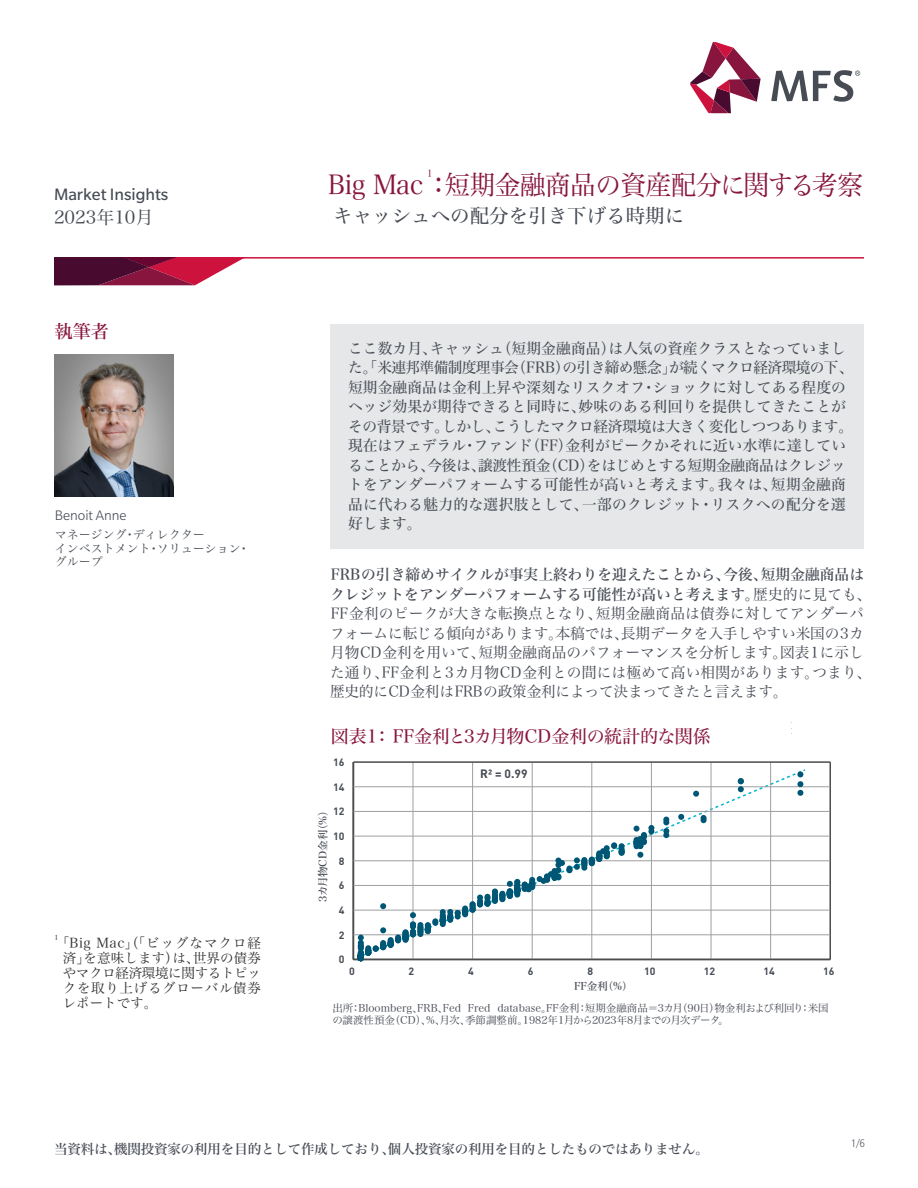
<style>
.page{position:relative;width:918px;height:1188px;background:#fff}
.page>*{position:absolute;margin:0;border:0;box-sizing:border-box;transform-origin:0 0}
.header_subhead{font:27px "Hira Min Std W3";letter-spacing:-.02em;color:#88153e;scale:.95 1}
.header_subhead-2{font:19.5px "Hira Min Std W4";color:#464b54}
.t1{font:18px "Hira Min Std W4";color:#88153e}
.t2{font:18px "Slate Std";color:#464b54}
.t3{font:18px "Hira Min Std W3";color:#464b54}
.sidebar_subhead{font:18px "Hira Min Std W5";color:#88153e}
.body_text{font:15px/19.5px "Hira Min Std W4";letter-spacing:.01em;color:#464b54}
.body_text-2{font:15px/19.5px "Hira Min Std W3";color:#464b54}
.author_name{font:300 15px "Slate Std";color:#464b54}
.Footnote{font:13.5px/15px "Hira Min Std W3";letter-spacing:.01em;color:#312f30;text-align:justify}
.t4{font:13.5px "Hira Min Std W5";letter-spacing:-.01em;color:#464b54}
.author_title{font:12px/13.5px "Hira Min Std W3";color:#464b54}
.t5{font:700 12px "DINOT";color:#464b54}
.t6{font:300 condensed 12px "Slate Std";color:#464b54}
.t7{font:10.5px/12px "Hira Min Std W3";color:#464b54}
.t8{font:700 10.5px "DINOT";color:#464b54}
.t9{font:10.5px "Hira Min Std W5";color:#464b54}
.header_subhead-3{font:9.75px "Hira Min Std W3";color:#88153e;scale:.95 1}
.Footnote-2{font:6.75px "Hira Min Std W3";color:#312f30}
.s1{font-family:"Hira Min Std W5"}
</style>
<div class="page">
<hr style="left:54px;top:257px;width:810px;height:2px;background:#cd123d">
<svg style="left:54px;top:257px;width:192px;height:28px"></svg>
<svg style="left:692px;top:43px;width:69px;height:69px"></svg>
<svg style="left:771px;top:70px;width:89px;height:32px"></svg>
<div style="left:330px;top:324px;width:534px;height:225px;background:#e6e7e9"></div>
<svg style="left:356px;top:769px;width:448px;height:190px"></svg>
<hr style="left:413px;top:762px;width:1px;height:197px;background:#9d9fa2">
<hr style="left:472px;top:762px;width:1px;height:197px;background:#9d9fa2">
<hr style="left:532px;top:762px;width:1px;height:197px;background:#9d9fa2">
<hr style="left:592px;top:762px;width:1px;height:197px;background:#9d9fa2">
<hr style="left:651px;top:762px;width:1px;height:197px;background:#9d9fa2">
<hr style="left:711px;top:762px;width:1px;height:197px;background:#9d9fa2">
<hr style="left:770px;top:762px;width:1px;height:197px;background:#9d9fa2">
<hr style="left:829px;top:762px;width:2px;height:197px;background:#4b4c4d">
<hr style="left:353px;top:762px;width:1px;height:197px;background:#4b4c4d">
<hr style="left:353px;top:959px;width:477px;height:1px;background:#4b4c4d">
<hr style="left:353px;top:935px;width:477px;height:1px;background:#9d9fa2">
<hr style="left:353px;top:910px;width:477px;height:1px;background:#9d9fa2">
<hr style="left:353px;top:885px;width:477px;height:1px;background:#9d9fa2">
<hr style="left:353px;top:861px;width:477px;height:1px;background:#9d9fa2">
<hr style="left:353px;top:836px;width:477px;height:1px;background:#9d9fa2">
<hr style="left:353px;top:811px;width:477px;height:1px;background:#9d9fa2">
<hr style="left:353px;top:787px;width:477px;height:1px;background:#9d9fa2">
<hr style="left:353px;top:761px;width:477px;height:2px;background:#4b4c4d">
<svg style="left:797px;top:769px;width:10px;height:27px"></svg>
<svg style="left:738px;top:778px;width:6px;height:14px"></svg>
<svg style="left:693px;top:791px;width:6px;height:6px"></svg>
<svg style="left:663px;top:817px;width:6px;height:21px"></svg>
<svg style="left:678px;top:814px;width:6px;height:6px"></svg>
<svg style="left:701px;top:815px;width:6px;height:8px"></svg>
<svg style="left:634px;top:825px;width:20px;height:33px"></svg>
<svg style="left:352px;top:842px;width:273px;height:119px"></svg>
<img style="left:55px;top:355px;width:118px;height:141px">
<p class="t2" style="left:54px;top:185px;width:116px">Market Insights</p>
<p class="t3" style="left:54px;top:205px;width:101px">2023年10月</p>
<p class="sidebar_subhead" style="left:55px;top:319px;width:55px">執筆者</p>
<p class="author_name" style="left:55px;top:507px;width:73px">Benoit Anne</p>
<p class="author_title" style="left:55px;top:528px;width:151px">マネージング・ディレクター</p>
<p class="author_title" style="left:55px;top:541px;width:196px">インベストメント・ソリューション・グループ</p>
<p class="Footnote-2" style="left:54px;top:933px;width:5px">1</p>
<p class="Footnote" style="left:63px;top:935px;width:200px;text-indent:-7px">「Big Mac」（「ビッグなマクロ経済」を意味します）は、世界の債券やマクロ経済環境に関するトピックを取り上げるグローバル債券レポートです。</p>
<p class="header_subhead-3" style="left:427px;top:166px;width:7px">1</p>
<p class="header_subhead-2" style="left:333px;top:202px;width:352px">キャッシュへの配分を引き下げる時期に</p>
<p class="header_subhead" style="left:328px;top:166px;width:564px">Big Mac ：短期金融商品の資産配分に関する考察</p>
<p class="body_text" style="left:348px;top:338px;width:507px">ここ数カ月、キャッシュ（短期金融商品）は人気の資産クラスとなっていました。「米連邦準備制度理事会（FRB）の引き締め懸念」が続くマクロ経済環境の下、短期金融商品は金利上昇や深刻なリスクオフ・ショックに対してある程度のヘッジ効果が期待できると同時に、妙味のある利回りを提供してきたことがその背景です。しかし、こうしたマクロ経済環境は大きく変化しつつあります。現在はフェデラル・ファンド（FF）金利がピークかそれに近い水準に達していることから、今後は、譲渡性預金（CD）をはじめとする短期金融商品はクレジットをアンダーパフォームする可能性が高いと考えます。我々は、短期金融商品に代わる魅力的な選択肢として、一部のクレジット・リスクへの配分を選好します。</p>
<p class="body_text-2" style="left:330px;top:564px;width:543px"><span class="s1">FRBの引き締めサイクルが事実上終わりを迎えたことから、今後、短期金融商品はクレジットをアンダーパフォームする可能性が高いと考えます。</span>歴史的に見ても、FF金利のピークが大きな転換点となり、短期金融商品は債券に対してアンダーパフォームに転じる傾向があります。本稿では、長期データを入手しやすい米国の3カ月物CD金利を用いて、短期金融商品のパフォーマンスを分析します。図表1に示した通り、FF金利と3カ月物CD金利との間には極めて高い相関があります。つまり、歴史的にCD金利はFRBの政策金利によって決まってきたと言えます。</p>
<p class="t1" style="left:331px;top:724px;width:381px">図表1： FF金利と3カ月物CD金利の統計的な関係</p>
<p class="t8" style="left:333px;top:755px;width:13px">16</p>
<p class="t8" style="left:333px;top:780px;width:13px">14</p>
<p class="t8" style="left:333px;top:804px;width:13px">12</p>
<p class="t9" style="left:315px;top:902px;width:99px;rotate:-90deg">3カ月物CD金利（%）</p>
<p class="t8" style="left:333px;top:829px;width:13px">10</p>
<p class="t8" style="left:339px;top:854px;width:7px">8</p>
<p class="t8" style="left:339px;top:878px;width:7px">6</p>
<p class="t8" style="left:339px;top:903px;width:7px">4</p>
<p class="t8" style="left:339px;top:928px;width:7px">2</p>
<p class="t8" style="left:339px;top:952px;width:7px">0</p>
<p class="t5" style="left:480px;top:766px;width:49px">R² = 0.99</p>
<p class="t8" style="left:349px;top:964px;width:7px">0</p>
<p class="t8" style="left:409px;top:964px;width:7px">2</p>
<p class="t8" style="left:468px;top:964px;width:7px">4</p>
<p class="t8" style="left:528px;top:964px;width:7px">6</p>
<p class="t8" style="left:587px;top:964px;width:7px">8</p>
<p class="t8" style="left:644px;top:964px;width:13px">10</p>
<p class="t8" style="left:704px;top:964px;width:13px">12</p>
<p class="t8" style="left:763px;top:964px;width:13px">14</p>
<p class="t8" style="left:823px;top:964px;width:13px">16</p>
<p class="t9" style="left:574px;top:979px;width:60px">FF金利（%）</p>
<p class="t7" style="left:332px;top:1001px;width:498px">出所：Bloomberg、FRB、Fed Fred database。FF金利：短期金融商品＝3カ月（90日）物金利および利回り：米国の譲渡性預金（CD）、%、月次、季節調整前。1982年1月から2023年8月までの月次データ。</p>
<p class="t4" style="left:54px;top:1139px;width:656px">当資料は、機関投資家の利用を目的として作成しており、個人投資家の利用を目的としたものではありません。</p>
<p class="t6" style="left:851px;top:1137px;width:15px">1/6</p>
</div>
